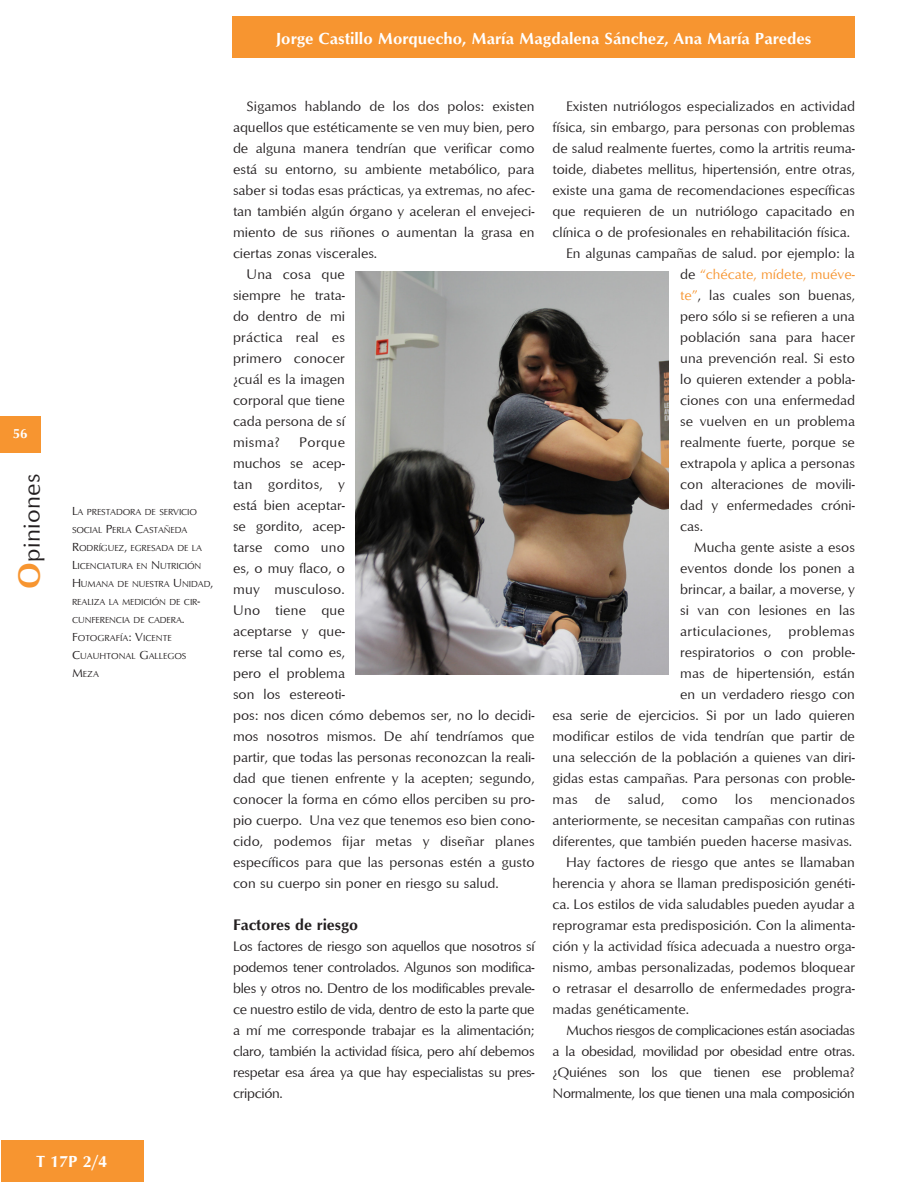
<style>
.page{position:relative;width:918px;height:1188px;background:#fff}
.page>*{position:absolute;margin:0;border:0;box-sizing:border-box;transform-origin:0 0}
.t1{font:24px "Optimum";letter-spacing:.01em;color:#231f20}
.t2{font:700 16.5px "Optimum";color:#fff}
.subtitulo{font:700 15.75px "Optimum";color:#231f20}
.cuerpo_de_texto{font:14.25px/21px "Optimum";color:#231f20;text-align:justify}
.cuerpo_de_textosin_s{font:14.25px/21px "Optimum";letter-spacing:-.02em;color:#231f20;text-align:justify}
.t3{font:700 13.5px "Optimum";color:#fff}
.pies_de_foto{font:9px/18px "Optimum";letter-spacing:-.015em;color:#231f20}
.s1{font-weight:700;font-size:31.5px;color:#f79530}
.s2{font-size:12px}
.s3{color:#f79530}
</style>
<div class="page">
<div style="left:0;top:417px;width:41px;height:36px;background:#f79530"></div>
<div style="left:232px;top:16px;width:623px;height:42px;background:#f79530"></div>
<div style="left:1px;top:1140px;width:142px;height:42px;background:#f79530"></div>
<img style="left:356px;top:271px;width:312px;height:404px">
<p class="t3" style="left:13px;top:426px;width:16px">56</p>
<h1 class="t1" style="left:17px;top:589px;width:116px;rotate:-90deg"><span class="s1">O</span>piniones</h1>
<p class="t2" style="left:276px;top:28px;width:537px">Jorge Castillo Morquecho, María Magdalena Sánchez, Ana María Paredes</p>
<p class="pies_de_foto" style="left:72px;top:503px;width:143px"><span class="s2">L</span>A PRESTADORA DE SERVICIO<br>SOCIAL <span class="s2">P</span>ERLA <span class="s2">C</span>ASTAÑEDA<br><span class="s2">R</span>ODRÍGUEZ<span class="s2">,</span> EGRESADA DE LA<br><span class="s2">L</span>ICENCIATURA EN <span class="s2">N</span> UTRICIÓN<br><span class="s2">H</span> UMANA DE NUESTRA <span class="s2">U</span> NIDAD<span class="s2">,<br></span>REALIZA LA MEDICIÓN DE CIR<span class="s2">-<br></span>CUNFERENCIA DE CADERA<span class="s2">.</span></p>
<p class="pies_de_foto" style="left:72px;top:629px;width:116px"><span class="s2">F</span>OTOGRAFÍA<span class="s2">: V</span>ICENTE<br><span class="s2">C</span>UAUHTONAL <span class="s2">G</span>ALLEGOS<br><span class="s2">M</span>EZA</p>
<p class="cuerpo_de_texto" style="left:233px;top:95px;width:303px;text-indent:14px">Sigamos hablando de los dos polos: existen aquellos que estéticamente se ven muy bien, pero de alguna manera tendrían que verificar como está su entorno, su ambiente metabólico, para saber si todas esas prácticas, ya extremas, no afec&shy;tan también algún órgano y aceleran el envejeci&shy;miento de sus riñones o aumentan la grasa en ciertas zonas viscerales.</p>
<p class="cuerpo_de_texto" style="left:233px;top:263px;width:114px;text-indent:14px">Una cosa que siempre he trata&shy;do dentro de mi práctica real es primero conocer ¿cuál es la imagen corporal que tiene cada persona de sí misma?</p>
<p class="cuerpo_de_texto" style="left:233px;top:431px;width:303px;text-align:left;text-indent:66px">Porque<br>muchos se acep-<br>tan gorditos, y<br>está bien aceptar-<br>se gordito, acep-<br>tarse como uno<br>es, o muy flaco, o<br>muy musculoso.<br>Uno tiene que<br>aceptarse y que-<br>rerse tal como es,<br>pero el problema<br>son los estereoti-<br>pos: nos dicen cómo debemos ser, no lo decidi&shy;mos nosotros mismos. De ahí tendríamos que partir, que todas las personas reconozcan la reali&shy;dad que tienen enfrente y la acepten; segundo, conocer la forma en cómo ellos perciben su pro&shy;pio cuerpo. Una vez que tenemos eso bien cono&shy;cido, podemos fijar metas y diseñar planes específicos para que las personas estén a gusto con su cuerpo sin poner en riesgo su salud.</p>
<p class="subtitulo" style="left:233px;top:916px;width:127px">Factores de riesgo</p>
<p class="cuerpo_de_textosin_s" style="left:233px;top:935px;width:303px">Los factores de riesgo son aquellos que nosotros sí podemos tener controlados. Algunos son modifica&shy;bles y otros no. Dentro de los modificables prevale&shy;ce nuestro estilo de vida, dentro de esto la parte que a mí me corresponde trabajar es la alimentación; claro, también la actividad física, pero ahí debemos respetar esa área ya que hay especialistas su pres&shy;cripción.</p>
<p class="cuerpo_de_texto" style="left:553px;top:95px;width:304px;text-indent:14px">Existen nutriólogos especializados en actividad física, sin embargo, para personas con problemas de salud realmente fuertes, como la artritis reuma&shy;toide, diabetes mellitus, hipertensión, entre otras, existe una gama de recomendaciones específicas que requieren de un nutriólogo capacitado en clínica o de profesionales en rehabilitación física.</p>
<p class="cuerpo_de_texto" style="left:680px;top:242px;width:176px;text-indent:-114px">En algunas campañas de salud. por ejemplo: la de <span class="s3">“chécate, mídete, muéve&shy;te”</span>, las cuales son buenas, pero sólo si se refieren a una población sana para hacer una prevención real. Si esto lo quieren extender a pobla&shy;ciones con una enfermedad se vuelven en un problema realmente fuerte, porque se extrapola y aplica a personas con alteraciones de movili&shy;dad y enfermedades cróni&shy;cas.</p>
<p class="cuerpo_de_texto" style="left:553px;top:536px;width:304px;text-align:right">Mucha gente asiste a esos<br>eventos donde los ponen a<br>brincar, a bailar, a moverse, y<br>si van con lesiones en las<br>articulaciones, problemas<br>respiratorios o con proble-<br>mas de hipertensión, están<br>en un verdadero riesgo con<br>esa serie de ejercicios. Si por un lado quieren modificar estilos de vida tendrían que partir de una selección de la población a quienes van diri&shy;gidas estas campañas. Para personas con proble&shy;mas de salud, como los mencionados anteriormente, se necesitan campañas con rutinas diferentes, que también pueden hacerse masivas.</p>
<p class="cuerpo_de_texto" style="left:553px;top:851px;width:304px;text-indent:14px">Hay factores de riesgo que antes se llamaban herencia y ahora se llaman predisposición genéti&shy;ca. Los estilos de vida saludables pueden ayudar a reprogramar esta predisposición. Con la alimenta&shy;ción y la actividad física adecuada a nuestro orga&shy;nismo, ambas personalizadas, podemos bloquear o retrasar el desarrollo de enfermedades progra&shy;madas genéticamente.</p>
<p class="cuerpo_de_texto" style="left:553px;top:1019px;width:304px;text-indent:14px">Muchos riesgos de complicaciones están asociadas a la obesidad, movilidad por obesidad entre otras. ¿Quiénes son los que tienen ese problema?<br>Normalmente, los que tienen una mala composición</p>
<p class="t2" style="left:37px;top:1152px;width:72px">T 17P 2/4</p>
</div>
